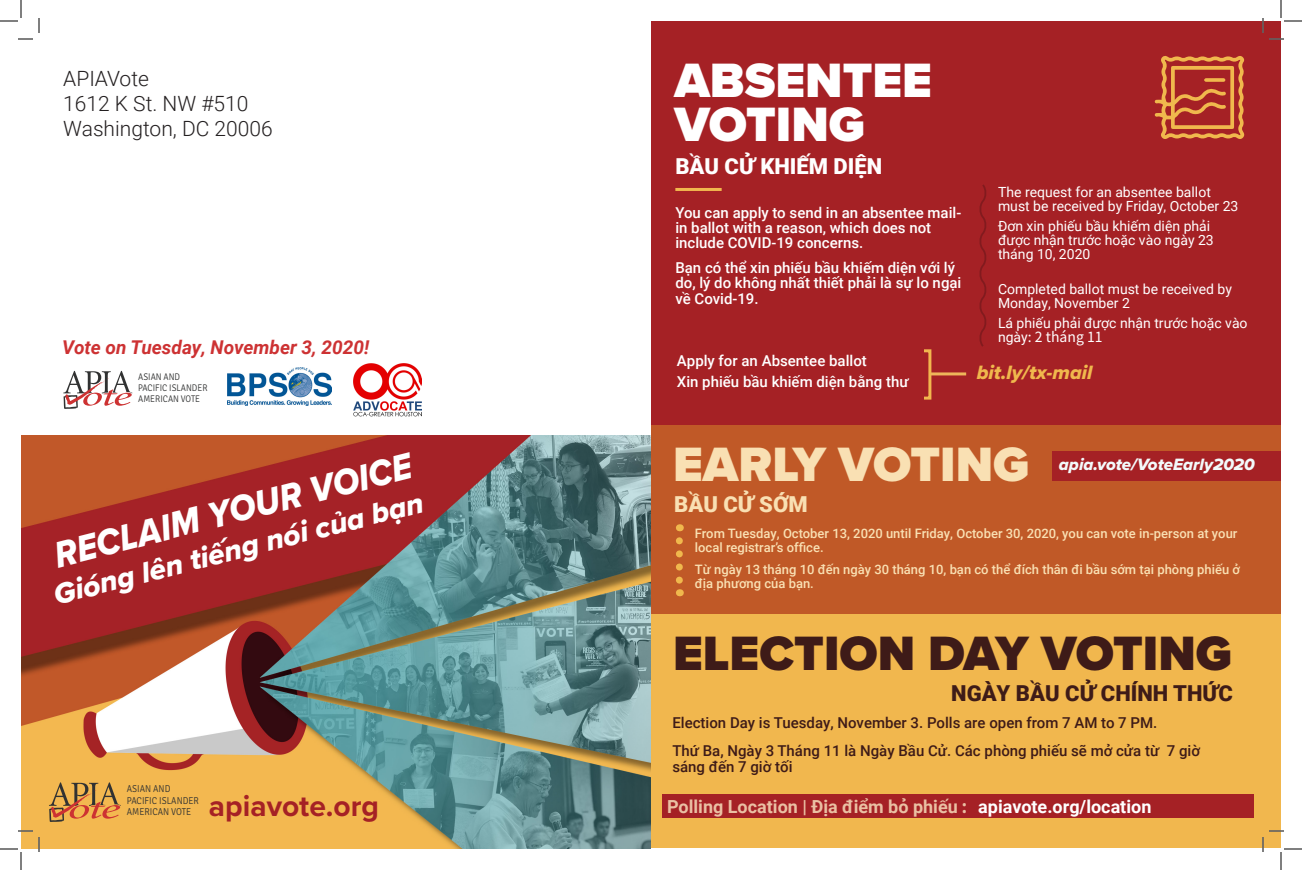
<style>
.page{position:relative;width:1302px;height:870px;background:#fff}
.page>*{position:absolute;margin:0;border:0;box-sizing:border-box;transform-origin:0 0}
.t1{font:900 50px "Proxima Nova";color:#3e1b18}
.t2{font:900 50px "Proxima Nova";color:#fff}
.t3{font:900 50px "Proxima Nova";color:#f9e0b3}
.t4{font:37.9px "Proxima Nova Extrabld It";color:#fff;scale:.89 1}
.t5{font:30px "Proxima Nova Extrabld It";color:#fff}
.t6{font:700 30px "Proxima Nova";color:#a52125}
.t7{font:900 22px "Roboto";color:#3e1b18}
.t8{font:900 22px "Roboto";color:#fff}
.t9{font:900 22px "Roboto";color:#f9e0b3}
.t10{font:300 21px "Roboto";color:#231f20}
.t11{font:20px "Proxima Nova Extrabld It";color:#f0b84d}
.t12{font:italic 700 19px "Roboto";color:#cd3233}
.t13{font:700 18px "Roboto";color:#eac0a3}
.t14{font:17px "Proxima Nova Extrabld It";color:#f3fafb}
.t15{font:500 15px/15px "Roboto";color:#fff}
.t16{font:500 15px/16px "Roboto";color:#3e1b18}
.t17{font:14px/14px "Roboto";color:#fff}
.t18{font:500 13px/14px "Roboto";color:#f9e0b3}
.t19{font:300 10px/11.5px "Signika";color:#313232;scale:.9 1}
.t20{font:300 9.6px/11px "Signika";color:#313232;scale:.9 1}
.s1{font-family:"Noto Sans CJ Ksc"}
.s2{font-family:"Adobe Gothic Std"}
.s3{color:#fff}
</style>
<div class="page">
<div style="left:651px;top:21px;width:630px;height:405px;background:#a52125"></div>
<svg style="left:1155px;top:56px;width:90px;height:83px"></svg>
<div style="left:651px;top:426px;width:630px;height:188px;background:#c05927"></div>
<div style="left:1053px;top:452px;width:228px;height:29px;background:#a52125"></div>
<div style="left:651px;top:614px;width:630px;height:234px;background:#f1b74e"></div>
<div style="left:663px;top:794px;width:591px;height:24px;background:#a52125"></div>
<div style="left:871px;top:349px;width:60px;height:51px;border:3px solid #f1b74e"></div>
<div style="left:820px;top:341px;width:104px;height:63px;background:#a52125"></div>
<hr style="left:931px;top:372px;width:35px;height:3px;background:#eeb55a">
<hr style="left:675px;top:188px;width:47px;height:3px;background:#f1b74e">
<svg style="left:979px;top:184px;width:8px;height:163px"></svg>
<svg style="left:676px;top:541px;width:7px;height:55px"></svg>
<svg style="left:63px;top:371px;width:69px;height:38px"></svg>
<img style="left:21px;top:435px;width:630px;height:414px">
<img style="left:228px;top:367px;width:103px;height:38px">
<img style="left:353px;top:363px;width:69px;height:54px">
<svg style="left:49px;top:782px;width:72px;height:40px"></svg>
<svg style="left:0;top:0;width:40px;height:40px"></svg>
<svg style="left:0;top:830px;width:40px;height:40px"></svg>
<svg style="left:1262px;top:0;width:40px;height:40px"></svg>
<svg style="left:1262px;top:830px;width:40px;height:40px"></svg>
<p class="t10" style="left:63px;top:64px;width:87px">APIAVote</p>
<p class="t10" style="left:63px;top:89px;width:187px">1612 K St. NW #510</p>
<p class="t10" style="left:63px;top:114px;width:211px">Washington, DC 20006</p>
<p class="t12" style="left:62px;top:334px;width:309px">Vote on Tuesday, November 3, 2020!</p>
<p class="t20" style="left:138px;top:372px;width:78px">ASIAN AND<br>PACIFIC ISLANDER<br>AMERICAN VOTE</p>
<p class="t2" style="left:674px;top:43px;width:259px">ABSENTEE</p>
<p class="t2" style="left:674px;top:87px;width:192px">VOTING</p>
<p class="t8" style="left:675px;top:151px;width:208px">BẦU CỬ KHIẾM DIỆN</p>
<p class="t15" style="left:675px;top:205px;width:287px">You can apply to send in an absentee mail&shy;in ballot with a reason, which does not include COVID-19 concerns.</p>
<p class="t15" style="left:675px;top:260px;width:288px;line-height:15.5px">Bạn có thể xin phiếu bầu khiếm diện với lý do, lý do không nhất thiết phải là sự lo ngại về Covid-19.</p>
<p class="t15" style="left:677px;top:353px;width:191px">Apply for an Absentee ballot</p>
<p class="t15" style="left:677px;top:374px;width:233px">Xin phiếu bầu khiếm diện bằng thư</p>
<p class="t17" style="left:998px;top:184px;width:242px">The request for an absentee ballot must be received by Friday, October 23</p>
<p class="t17" style="left:998px;top:218px;width:217px">Đơn xin phiếu bầu khiếm diện phải được nhận trước hoặc vào ngày 23 tháng 10, 2020</p>
<p class="t17" style="left:998px;top:282px;width:236px">Completed ballot must be received by<br>Monday, November 2</p>
<p class="t17" style="left:998px;top:316px;width:251px">Lá phiếu phải được nhận trước hoặc vào ngày<span class="s1">: 2 tháng 11</span></p>
<p class="t11" style="left:977px;top:357px;width:117px">bit.ly/tx-mail</p>
<p class="t3" style="left:673px;top:427px;width:358px">EARLY VOTING</p>
<p class="t14" style="left:1059px;top:452px;width:197px">apia.vote/VoteEarly2020</p>
<p class="t4" style="left:48px;top:527px;width:414px;rotate:-14deg">RECLAIM YOUR VOICE</p>
<p class="t5" style="left:49px;top:573px;width:382px;rotate:-14deg">Gióng lên tiếng nói của bạn</p>
<p class="t9" style="left:674px;top:489px;width:135px">BẦU CỬ SỚM</p>
<p class="t18" style="left:695px;top:526px;width:544px">From Tuesday, October 13, 2020 until Friday, October 30, 2020, you can vote in-person at your local registrar’s office.</p>
<p class="t18" style="left:695px;top:562px;width:547px">Từ ngày 13 tháng 10 đến ngày 30 tháng 10, bạn có thể đích thân đi bầu sớm tại phòng phiếu ở địa phương của bạn.</p>
<p class="t1" style="left:673px;top:616px;width:561px">ELECTION DAY VOTING</p>
<p class="t7" style="left:951px;top:677px;width:283px">NGÀY BẦU CỬ CHÍNH THỨC</p>
<p class="t19" style="left:127px;top:783px;width:82px">ASIAN AND<br>PACIFIC ISLANDER<br>AMERICAN VOTE</p>
<p class="t6" style="left:209px;top:783px;width:172px">apiavote.org</p>
<p class="t16" style="left:672px;top:714px;width:487px">Election Day is Tuesday, November 3. Polls are open from 7 AM to 7 PM.</p>
<p class="t16" style="left:672px;top:742px;width:529px">Thứ Ba, Ngày 3 Tháng 11 là Ngày Bầu Cử. Các phòng phiếu sẽ mở cửa từ 7 giờ sáng đến 7 giờ tối</p>
<p class="t13" style="left:667px;top:794px;width:486px">Polling Location | Địa điểm bỏ phiếu <span class="s2">:</span> <span class="s3">apiavote.org/location</span></p>
</div>
